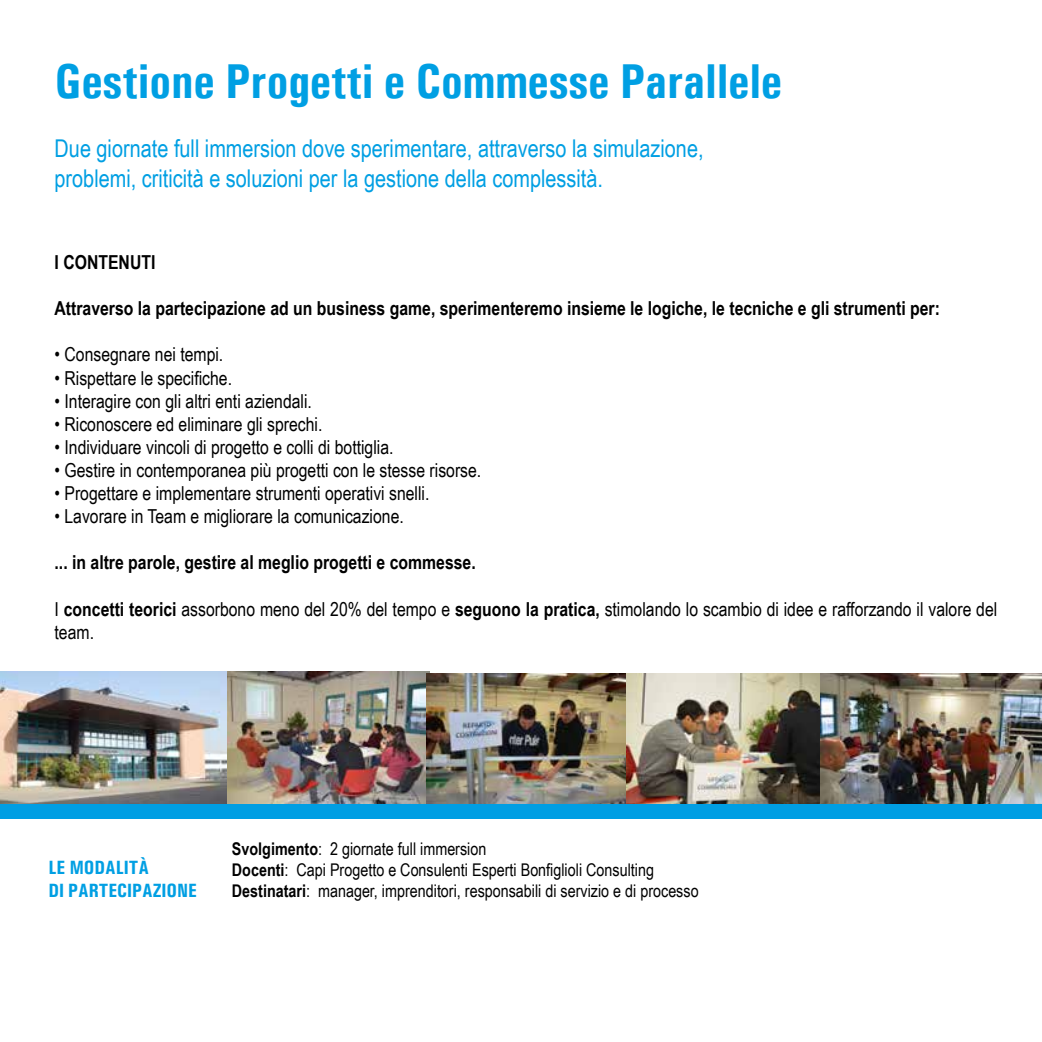
<style>
.page{position:relative;width:1042px;height:1042px;background:#fff}
.page>*{position:absolute;margin:0;border:0;box-sizing:border-box;transform-origin:0 0}
.t1{font:700 49px "Univers Condensed";color:#009fe3}
.t2{font:24.5px/29.4px "Arial Narrow";color:#009fe3}
.t3{font:19.25px/23.1px "Arial Narrow";color:#000}
.t4{font:700 19.25px "Arial Narrow";color:#000}
.t5{font:700 19.25px/23.1px "Univers Condensed";color:#009fe3}
.t6{font:17.5px/21px "Arial Narrow";color:#000}
.s1{font-weight:700}
</style>
<div class="page">
<img style="left:0;top:672px;width:429px;height:132px">
<img style="left:427px;top:673px;width:199px;height:131px">
<img style="left:626px;top:673px;width:194px;height:131px">
<img style="left:820px;top:673px;width:222px;height:131px">
<div style="left:0;top:804px;width:1042px;height:15px;background:#009ee3"></div>
<h1 class="t1" style="left:55px;top:52px;width:729px">Gestione Progetti e Commesse Parallele</h1>
<p class="t2" style="left:55px;top:133px;width:650px">Due giornate full immersion dove sperimentare, attraverso la simulazione, problemi, criticità e soluzioni per la gestione della complessità.</p>
<p class="t4" style="left:55px;top:248px;width:102px">I CONTENUTI</p>
<p class="t4" style="left:55px;top:294px;width:887px">Attraverso la partecipazione ad un business game, sperimenteremo insieme le logiche, le tecniche e gli strumenti per:</p>
<p class="t3" style="left:55px;top:342px;width:170px">• Consegnare nei tempi.</p>
<p class="t3" style="left:55px;top:365px;width:179px">• Rispettare le specifiche.</p>
<p class="t3" style="left:55px;top:389px;width:259px">• Interagire con gli altri enti aziendali.</p>
<p class="t3" style="left:55px;top:412px;width:269px">• Riconoscere ed eliminare gli sprechi.</p>
<p class="t3" style="left:55px;top:435px;width:340px">• Individuare vincoli di progetto e colli di bottiglia.</p>
<p class="t3" style="left:55px;top:458px;width:428px">• Gestire in contemporanea più progetti con le stesse risorse.</p>
<p class="t3" style="left:55px;top:481px;width:376px">• Progettare e implementare strumenti operativi snelli.</p>
<p class="t3" style="left:55px;top:504px;width:351px">• Lavorare in Team e migliorare la comunicazione.</p>
<p class="t4" style="left:55px;top:548px;width:423px">... in altre parole, gestire al meglio progetti e commesse.</p>
<p class="t3" style="left:55px;top:596px;width:944px">I <span class="s1">concetti teorici</span> assorbono meno del 20% del tempo e <span class="s1">seguono la pratica,</span> stimolando lo scambio di idee e rafforzando il valore del team.</p>
<p class="t5" style="left:48px;top:856px;width:150px">LE MODALITÀ<br>DI PARTECIPAZIONE</p>
<p class="t6" style="left:232px;top:837px;width:468px"><span class="s1">Svolgimento</span>: 2 giornate full immersion<br><span class="s1">Docenti</span>: Capi Progetto e Consulenti Esperti Bonfiglioli Consulting<br><span class="s1">Destinatari</span>: manager, imprenditori, responsabili di servizio e di processo</p>
</div>
